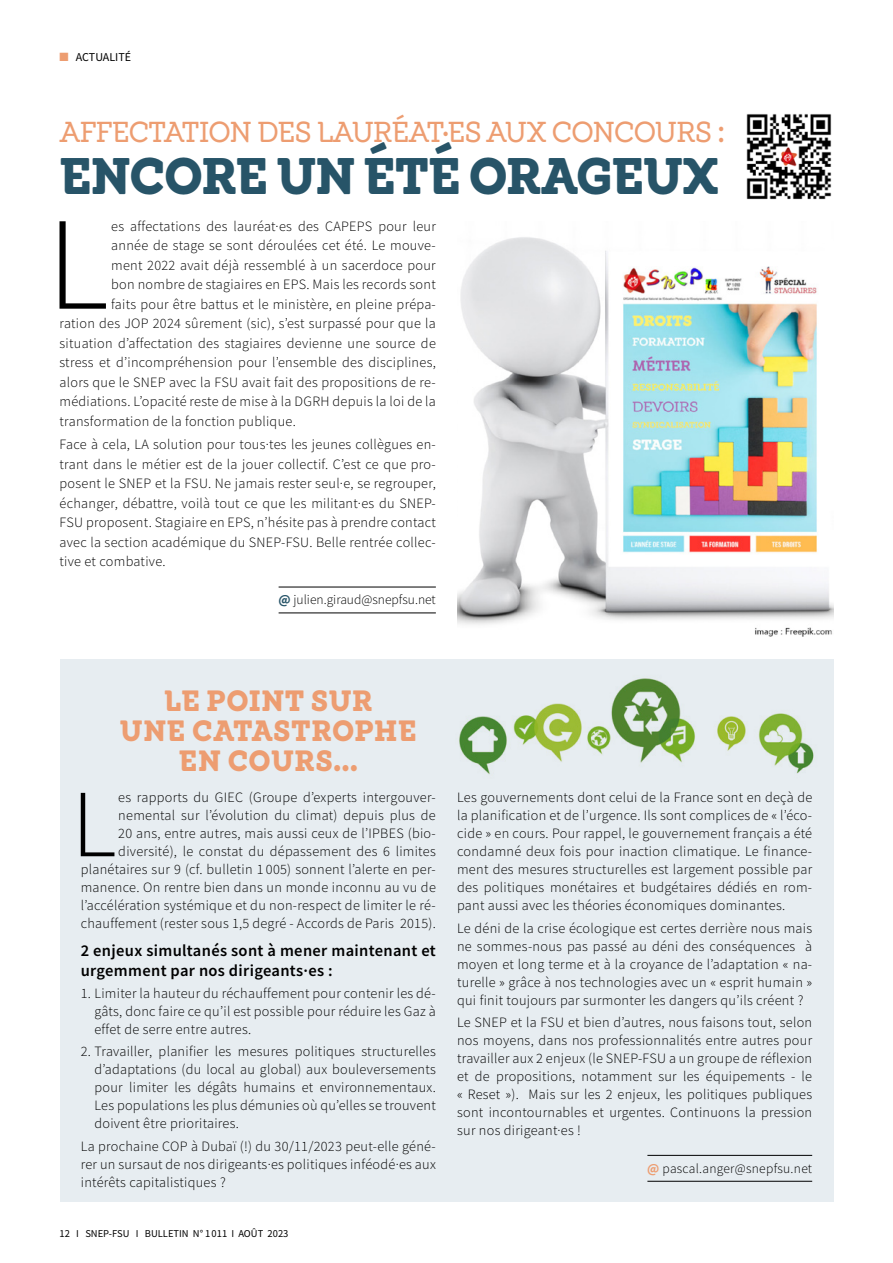
<style>
.page{position:relative;width:893px;height:1263px;background:#fff}
.page>*{position:absolute;margin:0;border:0;box-sizing:border-box;transform-origin:0 0}
.t1{font:300 132.6px "Source Sans Pro";color:#000}
.t2{font:300 96.15px "Source Sans Pro";color:#000}
.t3{font:700 52.5px "Winden Alt";letter-spacing:-.02em;color:#275468;scale:.92 1}
.t4{font:500 30px "Winden Alt";letter-spacing:-.02em;color:#ed9d71;scale:.92 1}
.t5{font:700 30px/30px "Winden Alt";letter-spacing:.02em;color:#ed9d71;text-align:center;scale:.92 1}
.t6{font:600 16.5px/19.5px "Source Sans Pro";letter-spacing:.02em;color:#000}
.t7{font:300 14.25px/18px "Source Sans Pro";letter-spacing:.02em;color:#000;text-align:justify}
.t8{font:300 13.5px "Source Sans Pro";color:#000}
.t9{font:300 13.5px "Source Sans Pro";letter-spacing:.02em;color:#000}
.t10{font:12px "Source Sans Pro";color:#000}
.t11{font:10.5px "Source Sans Pro";color:#000}
.s1{color:#ed9d71}
.s2{font-weight:700;color:#275468}
.s3{font-weight:700;color:#ed9d71}
</style>
<div class="page">
<div style="left:60px;top:659px;width:773px;height:542px;background:#e7edf1"></div>
<hr style="left:647px;top:1155px;width:165px;height:1px;background:#000">
<hr style="left:647px;top:1181px;width:165px;height:1px;background:#000">
<hr style="left:279px;top:587px;width:157px;height:1px;background:#000">
<hr style="left:279px;top:613px;width:157px;height:1px;background:#000">
<img style="left:457px;top:237px;width:376px;height:399px">
<img style="left:746px;top:114px;width:86px;height:86px">
<img style="left:459px;top:678px;width:355px;height:97px">
<p class="t10" style="left:60px;top:50px;width:73px"><span class="s1">■</span> ACTUALITÉ</p>
<h3 class="t4" style="left:60px;top:114px;width:725px">AFFECTATION DES LAURÉAT·ES AUX CONCOURS :</h3>
<h3 class="t3" style="left:60px;top:142px;width:719px">ENCORE UN ÉTÉ ORAGEUX</h3>
<h1 class="t1" style="left:47px;top:183px;width:63px">L</h1>
<p class="t7" style="left:111px;top:217px;width:326px">es affectations des lauréat·es des CAPEPS pour leur</p>
<p class="t7" style="left:111px;top:236px;width:326px">année de stage se sont déroulées cet été. Le mouve-</p>
<p class="t7" style="left:111px;top:256px;width:326px">ment 2022 avait déjà ressemblé à un sacerdoce pour</p>
<p class="t7" style="left:111px;top:275px;width:326px">bon nombre de stagiaires en EPS. Mais les records sont</p>
<p class="t7" style="left:111px;top:295px;width:326px">faits pour être battus et le ministère, en pleine prépa-</p>
<p class="t7" style="left:60px;top:314px;width:378px">ration des JOP 2024 sûrement (sic), s’est surpassé pour que la</p>
<p class="t7" style="left:60px;top:334px;width:378px">situation d’affectation des stagiaires devienne une source de</p>
<p class="t7" style="left:60px;top:353px;width:378px">stress et d’incompréhension pour l’ensemble des disciplines,</p>
<p class="t7" style="left:60px;top:373px;width:378px">alors que le SNEP avec la FSU avait fait des propositions de re-</p>
<p class="t7" style="left:60px;top:392px;width:378px">médiations. L’opacité reste de mise à la DGRH depuis la loi de la</p>
<p class="t7" style="left:60px;top:412px;width:238px">transformation de la fonction publique.</p>
<p class="t7" style="left:60px;top:435px;width:378px;line-height:19.5px">Face à cela, LA solution pour tous·tes les jeunes collègues en&shy;trant dans le métier est de la jouer collectif. C’est ce que pro&shy;posent le SNEP et la FSU. Ne jamais rester seul·e, se regrouper, échanger, débattre, voilà tout ce que les militant·es du SNEP-FSU proposent. Stagiaire en EPS, n’hésite pas à prendre contact avec la section académique du SNEP-FSU. Belle rentrée collec&shy;tive et combative.</p>
<p class="t8" style="left:279px;top:591px;width:159px"><span class="s2">@</span> julien.giraud@snepfsu.net</p>
<h3 class="t5" style="left:120px;top:686px;width:324px">LE POINT SUR<br>UNE CATASTROPHE<br>EN COURS...</h3>
<p class="t7" style="left:81px;top:788px;width:357px;text-align:right">es rapports du GIEC (Groupe d’experts intergouver&shy;nemental sur l’évolution du climat) depuis plus de<br>20 ans, entre autres, mais aussi ceux de l’IPBES (bio&shy;diversité), le constat du dépassement des 6 limites planétaires sur 9 (cf. bulletin 1 005) sonnent l’alerte en per&shy;manence. On rentre bien dans un monde inconnu au vu de l’accélération systémique et du non-respect de limiter le ré&shy;chauffement (rester sous 1,5 degré - Accords de Paris 2015).</p>
<p class="t6" style="left:81px;top:941px;width:357px">2 enjeux simultanés sont à mener maintenant et urgemment par nos dirigeants·es :</p>
<p class="t7" style="left:94px;top:984px;width:343px;text-indent:-14px">1. Limiter la hauteur du réchauffement pour contenir les dé&shy;gâts, donc faire ce qu’il est possible pour réduire les Gaz à effet de serre entre autres.</p>
<p class="t7" style="left:94px;top:1042px;width:343px;text-indent:-14px">2. Travailler, planifier les mesures politiques structurelles d’adaptations (du local au global) aux bouleversements pour limiter les dégâts humains et environnementaux.<br>Les populations les plus démunies où qu’elles se trouvent doivent être prioritaires.</p>
<p class="t7" style="left:81px;top:1137px;width:357px">La prochaine COP à Dubaï (!) du 30/11/2023 peut-elle géné&shy;rer un sursaut de nos dirigeants·es politiques inféodé·es aux intérêts capitalistiques ?</p>
<h2 class="t2" style="left:71px;top:765px;width:46px">L</h2>
<p class="t11" style="left:60px;top:1227px;width:230px">12 I SNEP-FSU I BULLETIN N° 1 011 I AOÛT 2023</p>
<p class="t7" style="left:457px;top:788px;width:357px">Les gouvernements dont celui de la France sont en deçà de la planification et de l’urgence. Ils sont complices de « l’éco&shy;cide » en cours. Pour rappel, le gouvernement français a été condamné deux fois pour inaction climatique. Le finance&shy;ment des mesures structurelles est largement possible par des politiques monétaires et budgétaires dédiés en rom&shy;pant aussi avec les théories économiques dominantes.</p>
<p class="t7" style="left:457px;top:919px;width:357px">Le déni de la crise écologique est certes derrière nous mais ne sommes-nous pas passé au déni des conséquences à moyen et long terme et à la croyance de l’adaptation « na&shy;turelle » grâce à nos technologies avec un « esprit humain » qui finit toujours par surmonter les dangers qu’ils créent ?</p>
<p class="t7" style="left:457px;top:1013px;width:357px">Le SNEP et la FSU et bien d’autres, nous faisons tout, selon nos moyens, dans nos professionnalités entre autres pour travailler aux 2 enjeux (le SNEP-FSU a un groupe de réflexion et de propositions, notamment sur les équipements - le « Reset »). Mais sur les 2 enjeux, les politiques publiques sont incontournables et urgentes. Continuons la pression sur nos dirigeant·es !</p>
<p class="t9" style="left:647px;top:1160px;width:167px"><span class="s3">@</span> pascal.anger@snepfsu.net</p>
</div>
